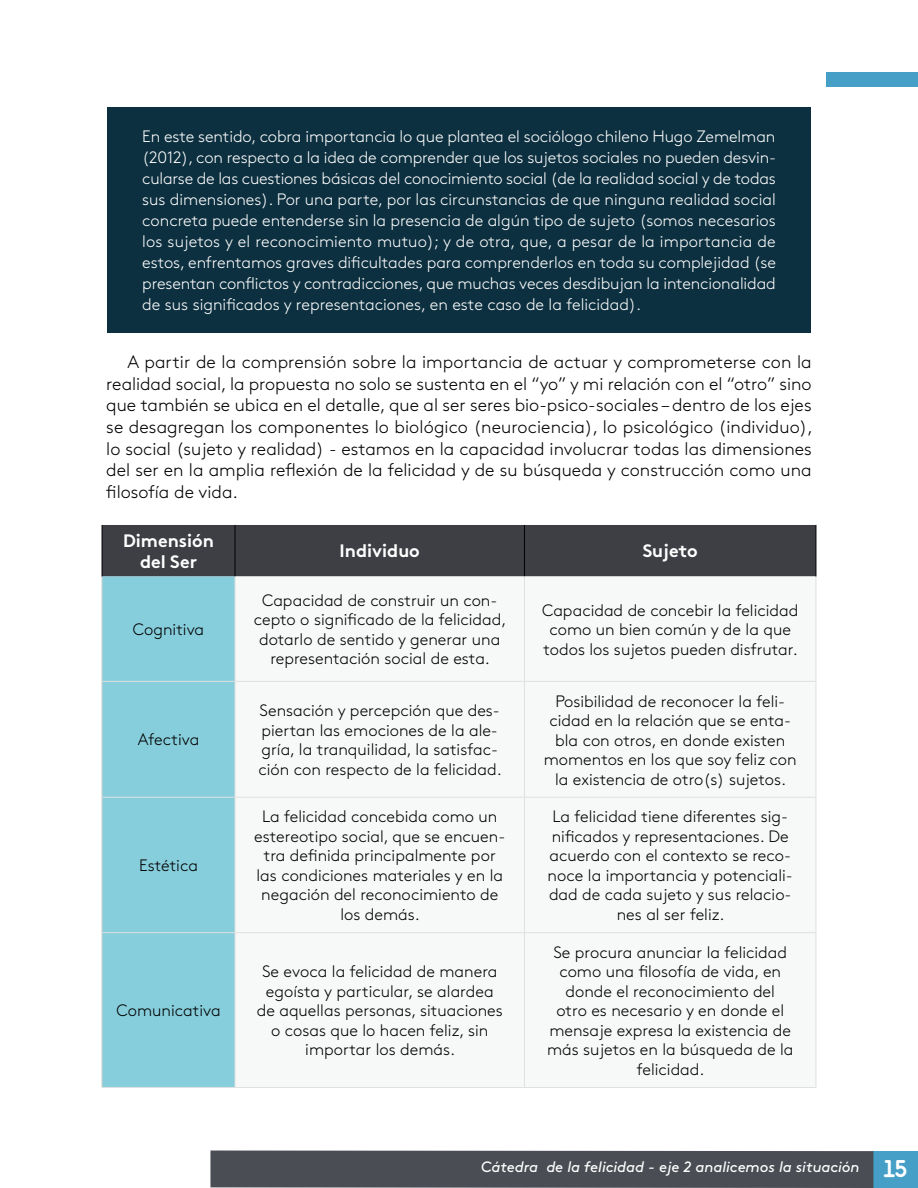
<style>
.page{position:relative;width:918px;height:1188px;background:#fff}
.page>*{position:absolute;margin:0;border:0;box-sizing:border-box;transform-origin:0 0}
.t1{font:300 18px/21.6px "Brown Std";color:#000;text-align:justify}
.t2{font:700 18px/21px "Brown Std";color:#fff;text-align:center}
.t3{font:300 16.5px/19.5px "Brown Std";color:#000;text-align:center}
.t4{font:300 16.5px/21px "Brown Std";color:#fff;text-align:justify}
.t5{font:italic 15px "Brown Std";letter-spacing:-.005em;color:#fff}
.s1{font-family:"Areandina Voz";font-style:normal;font-size:24px}
</style>
<div class="page">
<div style="left:826px;top:72px;width:92px;height:15px;background:#469fc7"></div>
<div style="left:873px;top:1151px;width:45px;height:37px;background:#469fc7"></div>
<div style="left:210px;top:1151px;width:663px;height:37px;background:#4a4d54"></div>
<div style="left:107px;top:107px;width:704px;height:225px;background:#0d3040"></div>
<div style="left:103px;top:525px;width:713px;height:51px;background:#3d3f45"></div>
<div style="left:103px;top:576px;width:132px;height:511px;background:#87cedc"></div>
<svg style="left:236px;top:576px;width:580px;height:511px"></svg>
<hr style="left:235px;top:525px;width:1px;height:51px;background:#000">
<hr style="left:524px;top:525px;width:1px;height:51px;background:#000">
<hr style="left:524px;top:576px;width:1px;height:105px;background:#dee1e0">
<hr style="left:102px;top:681px;width:133px;height:1px;background:#dee1e0">
<hr style="left:235px;top:681px;width:289px;height:1px;background:#dee1e0">
<hr style="left:524px;top:681px;width:292px;height:1px;background:#dee1e0">
<hr style="left:524px;top:682px;width:1px;height:115px;background:#dee1e0">
<hr style="left:102px;top:797px;width:133px;height:1px;background:#dee1e0">
<hr style="left:235px;top:797px;width:289px;height:1px;background:#dee1e0">
<hr style="left:524px;top:797px;width:292px;height:1px;background:#dee1e0">
<hr style="left:524px;top:798px;width:1px;height:134px;background:#dee1e0">
<hr style="left:102px;top:932px;width:133px;height:1px;background:#dee1e0">
<hr style="left:235px;top:932px;width:289px;height:1px;background:#dee1e0">
<hr style="left:524px;top:932px;width:292px;height:1px;background:#dee1e0">
<hr style="left:524px;top:933px;width:1px;height:154px;background:#dee1e0">
<hr style="left:102px;top:1087px;width:133px;height:1px;background:#dee1e0">
<hr style="left:235px;top:1087px;width:289px;height:1px;background:#dee1e0">
<hr style="left:524px;top:1087px;width:292px;height:1px;background:#dee1e0">
<hr style="left:816px;top:576px;width:1px;height:105px;background:#dee1e0">
<hr style="left:816px;top:682px;width:1px;height:115px;background:#dee1e0">
<hr style="left:816px;top:798px;width:1px;height:134px;background:#dee1e0">
<hr style="left:816px;top:933px;width:1px;height:154px;background:#dee1e0">
<hr style="left:102px;top:576px;width:1px;height:105px;background:#c8cecb">
<hr style="left:102px;top:681px;width:1px;height:116px;background:#c8cecb">
<hr style="left:102px;top:797px;width:1px;height:136px;background:#c8cecb">
<hr style="left:102px;top:933px;width:1px;height:154px;background:#c8cecb">
<hr style="left:235px;top:576px;width:1px;height:105px;background:#dee1e0">
<hr style="left:235px;top:682px;width:1px;height:115px;background:#dee1e0">
<hr style="left:235px;top:798px;width:1px;height:134px;background:#dee1e0">
<hr style="left:235px;top:933px;width:1px;height:154px;background:#dee1e0">
<hr style="left:102px;top:525px;width:1px;height:51px;background:#000">
<hr style="left:816px;top:525px;width:1px;height:51px;background:#000">
<p class="t4" style="left:142px;top:126px;width:635px">En este sentido, cobra importancia lo que plantea el sociólogo chileno Hugo Zemelman (2012), con respecto a la idea de comprender que los sujetos sociales no pueden desvin&shy;cularse de las cuestiones básicas del conocimiento social (de la realidad social y de todas sus dimensiones). Por una parte, por las circunstancias de que ninguna realidad social concreta puede entenderse sin la presencia de algún tipo de sujeto (somos necesarios los sujetos y el reconocimiento mutuo); y de otra, que, a pesar de la importancia de estos, enfrentamos graves dificultades para comprenderlos en toda su complejidad (se presentan conflictos y contradicciones, que muchas veces desdibujan la intencionalidad de sus significados y representaciones, en este caso de la felicidad).</p>
<p class="t1" style="left:106px;top:351px;width:708px;text-indent:21px">A partir de la comprensión sobre la importancia de actuar y comprometerse con la realidad social, la propuesta no solo se sustenta en el “yo” y mi relación con el “otro” sino que también se ubica en el detalle, que al ser seres bio-psico-sociales – dentro de los ejes se desagregan los componentes lo biológico (neurociencia), lo psicológico (individuo), lo social (sujeto y realidad) - estamos en la capacidad involucrar todas las dimensiones del ser en la amplia reflexión de la felicidad y de su búsqueda y construcción como una filosofía de vida.</p>
<p class="t2" style="left:123px;top:530px;width:92px">Dimensión del Ser</p>
<p class="t2" style="left:340px;top:541px;width:82px">Individuo</p>
<p class="t2" style="left:643px;top:541px;width:56px">Sujeto</p>
<p class="t3" style="left:133px;top:620px;width:73px">Cognitiva</p>
<p class="t3" style="left:138px;top:730px;width:63px">Afectiva</p>
<p class="t3" style="left:139px;top:856px;width:60px">Estética</p>
<p class="t3" style="left:117px;top:1001px;width:106px">Comunicativa</p>
<p class="t3" style="left:254px;top:591px;width:254px">Capacidad de construir un con&shy;cepto o significado de la felicidad, dotarlo de sentido y generar una representación social de esta.</p>
<p class="t3" style="left:542px;top:600px;width:258px">Capacidad de concebir la felicidad como un bien común y de la que todos los sujetos pueden disfrutar.</p>
<p class="t3" style="left:259px;top:701px;width:243px;text-align:left">Sensación y percepción que des&shy;piertan las emociones de la ale&shy;gría, la tranquilidad, la satisfac&shy;ción con respecto de la felicidad.</p>
<p class="t3" style="left:544px;top:691px;width:254px">Posibilidad de reconocer la feli&shy;cidad en la relación que se enta&shy;bla con otros, en donde existen momentos en los que soy feliz con la existencia de otro(s) sujetos.</p>
<p class="t3" style="left:254px;top:807px;width:253px">La felicidad concebida como un estereotipo social, que se encuen&shy;tra definida principalmente por las condiciones materiales y en la negación del reconocimiento de los demás.</p>
<p class="t3" style="left:548px;top:807px;width:247px">La felicidad tiene diferentes sig&shy;nificados y representaciones. De acuerdo con el contexto se reco&shy;noce la importancia y potenciali&shy;dad de cada sujeto y sus relacio&shy;nes al ser feliz.</p>
<p class="t3" style="left:257px;top:962px;width:247px">Se evoca la felicidad de manera egoísta y particular, se alardea de aquellas personas, situaciones o cosas que lo hacen feliz, sin importar los demás.</p>
<p class="t3" style="left:547px;top:943px;width:248px">Se procura anunciar la felicidad como una filosofía de vida, en donde el reconocimiento del<br>otro es necesario y en donde el mensaje expresa la existencia de más sujetos en la búsqueda de la felicidad.</p>
<p class="t5" style="left:481px;top:1158px;width:428px">Cátedra de la felicidad - eje 2 analicemos la situación <span class="s1">15</span></p>
</div>
